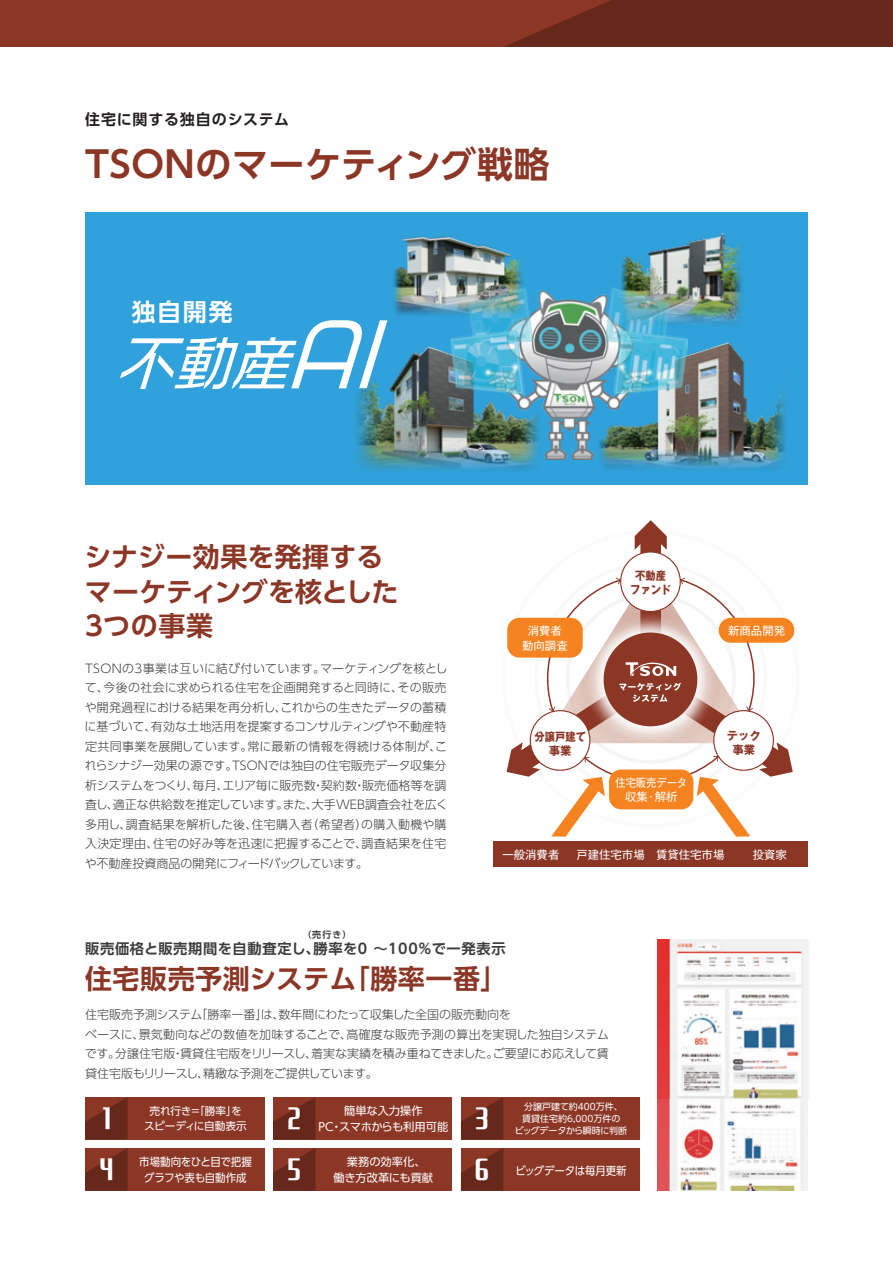
<style>
.page{position:relative;width:893px;height:1263px;background:#fff}
.page>*{position:absolute;margin:0;border:0;box-sizing:border-box;transform-origin:0 0}
.t1{font:700 36px "UD Shin Go Pro De";letter-spacing:.02em;color:#8c3626}
.t2{font:34.2px "GN Kin iro Sans Serif";color:#fff}
.t3{font:700 27px/34.5px "UD Shin Go Pro De";letter-spacing:.01em;color:#8c3626}
.t4{font:700 24.15px "UD Shin Go Pro De";color:#fff}
.t5{font:700 15px "UD Shin Go Pro De";letter-spacing:.05em;color:#231f20}
.t6{font:700 14.25px "UD Shin Go Pr 6 De";letter-spacing:.05em;color:#3e3e3f}
.t7{font:300 12px/19.5px "UD Shin Go Pr 6";letter-spacing:-.005em;color:#3e3e3f}
.t8{font:11.4px "Gothic MB101 Pro";color:#fff}
.t9{font:700 11.4px/14.2px "Gothic MB101 Pro";color:#8c3626;text-align:center;scale:.9 1}
.t10{font:11.4px/14.2px "Gothic MB101 Pro";color:#fff;text-align:center;scale:.9 1}
.t11{font:700 11.4px/13.5px "Gothic MB101 Pro";color:#8c3626;text-align:center}
.t12{font:11.25px "UD Shin Go Pr 6";letter-spacing:-.015em;color:#fff}
.t13{font:11.25px "UD Shin Go Pr 6";letter-spacing:-.015em;color:#fff;scale:.93 1}
.t14{font:10.65px "UD Shin Go Pr 6";letter-spacing:-.015em;color:#fff}
.t15{font:9px/12px "UD Shin Go Pr 6";color:#fff}
.t16{font:9px "UD Shin Go Pr 6";letter-spacing:-.03em;color:#fff}
.t17{font:700 9px "UD Shin Go Pr 6 De";color:#3e3e3f}
</style>
<div class="page">
<div style="left:0;top:0;width:893px;height:47px;background:#8c3626"></div>
<div style="left:85px;top:213px;width:723px;height:272px;background:#30a1da"></div>
<img style="left:602px;top:342px;width:184px;height:127px">
<img style="left:356px;top:346px;width:181px;height:124px">
<img style="left:621px;top:232px;width:121px;height:92px">
<img style="left:393px;top:236px;width:134px;height:79px">
<img style="left:450px;top:288px;width:238px;height:172px">
<svg style="left:120px;top:320px;width:267px;height:69px"></svg>
<svg style="left:504px;top:0;width:389px;height:47px;background:#6c291d"></svg>
<div style="left:128px;top:1148px;width:136px;height:43px;background:#8c3626"></div>
<svg style="left:85px;top:1148px;width:43px;height:43px;background:#722c1e"></svg>
<div style="left:315px;top:1148px;width:137px;height:43px;background:#8c3626"></div>
<svg style="left:273px;top:1148px;width:42px;height:43px;background:#722c1e"></svg>
<div style="left:503px;top:1148px;width:137px;height:43px;background:#8c3626"></div>
<svg style="left:461px;top:1148px;width:42px;height:43px;background:#712c1e"></svg>
<div style="left:128px;top:1097px;width:136px;height:42px;background:#8c3626"></div>
<svg style="left:85px;top:1097px;width:43px;height:42px;background:#722c1e"></svg>
<div style="left:315px;top:1097px;width:137px;height:42px;background:#8c3626"></div>
<svg style="left:273px;top:1097px;width:42px;height:42px;background:#712c1e"></svg>
<div style="left:503px;top:1097px;width:137px;height:42px;background:#8c3626"></div>
<svg style="left:461px;top:1097px;width:42px;height:42px;background:#712c1e"></svg>
<svg style="left:507px;top:520px;width:286px;height:317px"></svg>
<div style="left:493px;top:841px;width:315px;height:26px;background:#8c3626"></div>
<div style="left:621px;top:552px;width:59px;height:59px;background:#fff;border-radius:50%"></div>
<div style="left:620px;top:551px;width:61px;height:61px;border:1px solid #8c3626;border-radius:50%"></div>
<div style="left:719px;top:618px;width:75px;height:25px;background:#f58420;border-radius:12px"></div>
<div style="left:507px;top:618px;width:76px;height:40px;background:#f58420;border-radius:12px"></div>
<div style="left:714px;top:711px;width:59px;height:59px;background:#fff;border-radius:50%"></div>
<div style="left:713px;top:710px;width:61px;height:61px;border:1px solid #8c3626;border-radius:50%"></div>
<div style="left:530px;top:711px;width:60px;height:59px;background:#fff;border-radius:50%"></div>
<div style="left:530px;top:710px;width:60px;height:61px;border:1px solid #8c3626;border-radius:50%"></div>
<div style="left:609px;top:769px;width:84px;height:40px;background:#f58420;border-radius:12px"></div>
<img style="left:657px;top:940px;width:151px;height:251px">
<p class="t5" style="left:85px;top:107px;width:206px">住宅に関する独自のシステム</p>
<h1 class="t1" style="left:85px;top:135px;width:466px">TSONのマーケティング戦略</h1>
<h3 class="t4" style="left:132px;top:292px;width:103px">独自開発</h3>
<h3 class="t3" style="left:84px;top:539px;width:316px">シナジー効果を発揮するマーケティングを核とした<br>3つの事業</h3>
<p class="t7" style="left:85px;top:658px;width:365px;text-align:justify">TSONの3事業は互いに結び付いています。マーケティングを核として、今後の社会に求められる住宅を企画開発すると同時に、その販売や開発過程における結果を再分析し、これからの生きたデータの蓄積に基づいて、有効な土地活用を提案するコンサルティングや不動産特定共同事業を展開しています。常に最新の情報を得続ける体制が、これらシナジー効果の源です。TSONでは独自の住宅販売データ収集分析システムをつくり、毎月、エリア毎に販売数・契約数・販売価格等を調査し、適正な供給数を推定しています。また、大手WEB調査会社を広く多用し、調査結果を解析した後、住宅購入者（希望者）の購入動機や購入決定理由、住宅の好み等を迅速に把握することで、調査結果を住宅や不動産投資商品の開発にフィードバックしています。</p>
<p class="t17" style="left:302px;top:927px;width:51px">（売行き）</p>
<p class="t9" style="left:630px;top:567px;width:47px">不動産ファンド</p>
<p class="t8" style="left:528px;top:621px;width:36px">消費者</p>
<p class="t8" style="left:728px;top:621px;width:58px">新商品開発</p>
<p class="t8" style="left:522px;top:636px;width:47px">動向調査</p>
<p class="t9" style="left:535px;top:728px;width:59px">分譲戸建て事業</p>
<p class="t10" style="left:615px;top:774px;width:81px">住宅販売データ収集・解析</p>
<p class="t11" style="left:727px;top:728px;width:36px">テック事業</p>
<p class="t8" style="left:502px;top:845px;width:58px">一般消費者</p>
<p class="t8" style="left:576px;top:845px;width:150px">戸建住宅市場 賃貸住宅市場</p>
<p class="t8" style="left:753px;top:845px;width:36px">投資家</p>
<p class="t6" style="left:85px;top:937px;width:422px">販売価格と販売期間を自動査定し、勝率を0 ～100％で一発表示</p>
<h3 class="t3" style="left:85px;top:961px;width:424px">住宅販売予測システム「勝率一番」</h3>
<p class="t7" style="left:85px;top:1004px;width:526px">住宅販売予測システム「勝率一番」は、数年間にわたって収集した全国の販売動向を<br>ベースに、景気動向などの数値を加味することで、高確度な販売予測の算出を実現した独自システムです。分譲住宅版・賃貸住宅版をリリースし、着実な実績を積み重ねてきました。ご要望にお応えして賃貸住宅版もリリースし、精緻な予測をご提供しています。</p>
<h2 class="t2" style="left:102px;top:1103px;width:10px">1</h2>
<h2 class="t2" style="left:100px;top:1154px;width:15px">4</h2>
<p class="t14" style="left:149px;top:1102px;width:94px">売れ行き＝「勝率」を</p>
<p class="t14" style="left:144px;top:1117px;width:104px">スピーディに自動表示</p>
<p class="t13" style="left:139px;top:1152px;width:122px">市場動向をひと目で把握</p>
<p class="t13" style="left:144px;top:1169px;width:111px">グラフや表も自動作成</p>
<h2 class="t2" style="left:288px;top:1103px;width:14px">2</h2>
<h2 class="t2" style="left:288px;top:1154px;width:14px">5</h2>
<p class="t12" style="left:344px;top:1101px;width:80px">簡単な入力操作</p>
<p class="t12" style="left:319px;top:1118px;width:131px">PC・スマホからも利用可能</p>
<p class="t12" style="left:347px;top:1152px;width:80px">業務の効率化、</p>
<p class="t12" style="left:334px;top:1169px;width:101px">働き方改革にも貢献</p>
<h2 class="t2" style="left:476px;top:1103px;width:14px">3</h2>
<h2 class="t2" style="left:475px;top:1154px;width:15px">6</h2>
<p class="t15" style="left:522px;top:1101px;width:102px">分譲戸建て約400万件、賃貸住宅約6,000万件の</p>
<p class="t16" style="left:515px;top:1124px;width:114px">ビッグデータから瞬時に判断</p>
<p class="t13" style="left:515px;top:1161px;width:121px">ビッグデータは毎月更新</p>
</div>
